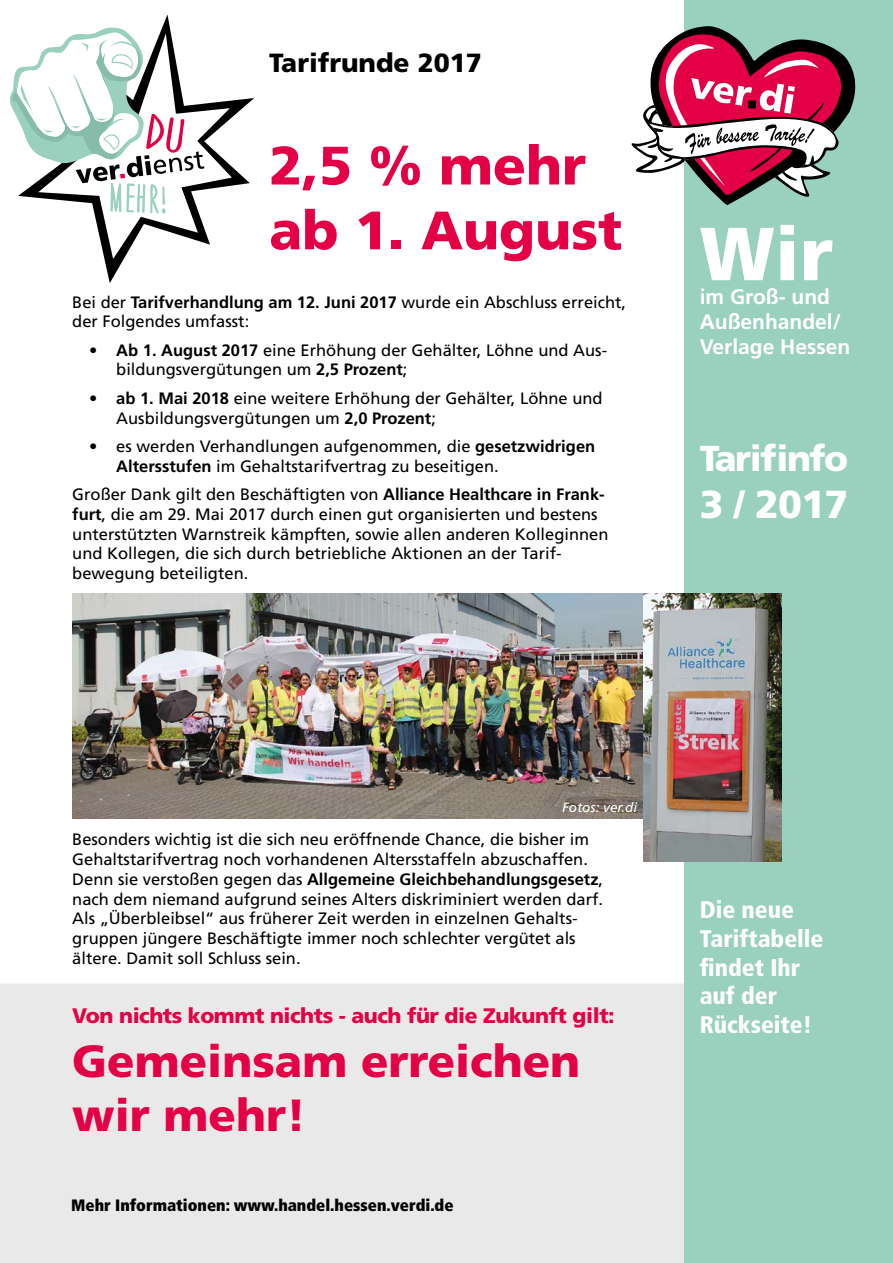
<style>
.page{position:relative;width:893px;height:1263px;background:#fff}
.page>*{position:absolute;margin:0;border:0;box-sizing:border-box;transform-origin:0 0}
.t1{font:900 75px "Frutiger";color:#fff}
.t2{font:900 54px/64.8px "Frutiger";color:#e30045}
.t3{font:900 45px/54px "Frutiger";color:#e30045}
.t4{font:900 39px "Frutiger";color:#fff}
.t5{font:900 36px "Frutiger";letter-spacing:-.04em;color:#fff}
.t6{font:900 26.25px "Frutiger";color:#000}
.t7{font:900 condensed 24px/28.8px "Frutiger";color:#fff}
.t8{font:900 21px "Frutiger";letter-spacing:-.02em;color:#e30045}
.t9{font:700 21px/25.2px "Frutiger";color:#fff}
.t10{font:16.5px/19.8px "Frutiger";color:#000}
.t11{font:900 condensed 16.5px "Frutiger";color:#000}
.t12{font:italic 13.5px "Frutiger";color:#fff}
.s1{font-weight:700}
</style>
<div class="page">
<div style="left:0;top:983px;width:753px;height:280px;background:#e9e9ea"></div>
<div style="left:685px;top:0;width:208px;height:1263px;background:#9ad0be"></div>
<svg style="left:104px;top:14px;width:150px;height:269px"></svg>
<svg style="left:10px;top:27px;width:222px;height:232px"></svg>
<svg style="left:631px;top:26px;width:224px;height:241px"></svg>
<img style="left:73px;top:594px;width:570px;height:225px">
<img style="left:643px;top:594px;width:138px;height:267px">
<h3 class="t6" style="left:269px;top:47px;width:214px">Tarifrunde 2017</h3>
<h2 class="t2" style="left:269px;top:133px;width:354px">2,5 % mehr ab 1. August</h2>
<p class="t10" style="left:72px;top:292px;width:555px">Bei der <span class="s1">Tarifverhandlung am 12. Juni 2017</span> wurde ein Abschluss erreicht, der Folgendes umfasst:</p>
<p class="t10" style="left:116px;top:340px;width:492px;text-indent:-27px"><span class="s1">• Ab 1. August 2017</span> eine Erhöhung der Gehälter, Löhne und Aus&shy;bildungsvergütungen um <span class="s1">2,5 Prozent</span>;</p>
<p class="t10" style="left:116px;top:388px;width:488px;text-indent:-27px"><span class="s1">• ab 1. Mai 2018</span> eine weitere Erhöhung der Gehälter, Löhne und<br>Ausbildungsvergütungen um <span class="s1">2,0 Prozent</span>;</p>
<p class="t10" style="left:116px;top:436px;width:480px;text-indent:-27px">• es werden Verhandlungen aufgenommen, die <span class="s1">gesetzwidrigen<br>Altersstufen</span> im Gehaltstarifvertrag zu beseitigen.</p>
<p class="t10" style="left:72px;top:484px;width:538px">Großer Dank gilt den Beschäftigten von <span class="s1">Alliance Healthcare in Frank&shy;furt</span>, die am 29. Mai 2017 durch einen gut organisierten und bestens unterstützten Warnstreik kämpften, sowie allen anderen Kolleginnen und Kollegen, die sich durch betriebliche Aktionen an der Tarif&shy;bewegung beteiligten.</p>
<h1 class="t1" style="left:700px;top:209px;width:135px">Wir</h1>
<p class="t9" style="left:700px;top:284px;width:152px">im Groß- und<br>Außenhandel/<br>Verlage Hessen</p>
<h3 class="t5" style="left:700px;top:437px;width:150px">Tarifinfo</h3>
<h3 class="t4" style="left:700px;top:480px;width:150px">3 / 2017</h3>
<p class="t12" style="left:562px;top:799px;width:77px">Fotos: ver.di</p>
<p class="t10" style="left:72px;top:829px;width:532px">Besonders wichtig ist die sich neu eröffnende Chance, die bisher im Gehaltstarifvertrag noch vorhandenen Altersstaffeln abzuschaffen.<br>Denn sie verstoßen gegen das <span class="s1">Allgemeine Gleichbehandlungsgesetz</span>, nach dem niemand aufgrund seines Alters diskriminiert werden darf.<br>Als „Überbleibsel“ aus früherer Zeit werden in einzelnen Gehalts&shy;gruppen jüngere Beschäftigte immer noch schlechter vergütet als ältere. Damit soll Schluss sein.</p>
<p class="t8" style="left:72px;top:1003px;width:544px">Von nichts kommt nichts - auch für die Zukunft gilt:</p>
<h3 class="t3" style="left:72px;top:1034px;width:510px">Gemeinsam erreichen wir mehr!</h3>
<p class="t11" style="left:71px;top:1195px;width:384px">Mehr Informationen: www.handel.hessen.verdi.de</p>
<h3 class="t7" style="left:700px;top:895px;width:125px">Die neue<br>Tariftabelle findet Ihr auf der<br>Rückseite!</h3>
</div>
